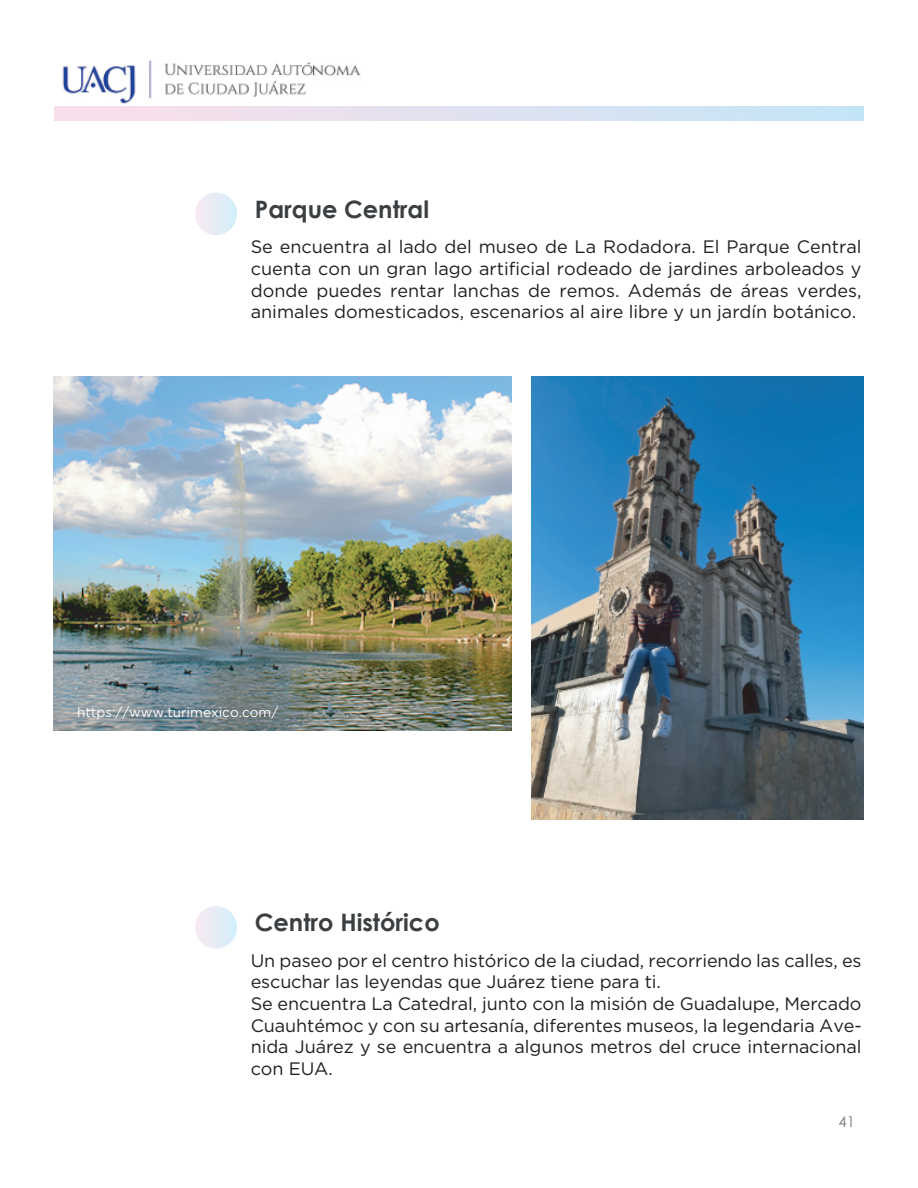
<style>
.page{position:relative;width:918px;height:1188px;background:#fff}
.page>*{position:absolute;margin:0;border:0;box-sizing:border-box;transform-origin:0 0}
.t1{font:700 24px "Century Gothic";color:#3b3f41}
.t2{font:18px/21.6px "Gotham";letter-spacing:-.005em;color:#231f20;text-align:justify}
.t3{font:15px "Century Gothic";color:#231f20}
.t4{font:13.5px "Gotham";color:#fff}
</style>
<div class="page">
<img style="left:62px;top:60px;width:299px;height:44px">
<svg style="left:54px;top:106px;width:810px;height:15px;background:#e0e1ef"></svg>
<div style="left:195px;top:193px;width:42px;height:42px;background:linear-gradient(to right,#f9e9f2,#d4eff9);border-radius:21px"></div>
<div style="left:195px;top:906px;width:42px;height:43px;background:linear-gradient(to right,#faeaf2,#d4eef9);border-radius:21px"></div>
<img style="left:54px;top:377px;width:457px;height:354px">
<img style="left:532px;top:377px;width:332px;height:442px">
<h1 class="t1" style="left:255px;top:191px;width:176px">Parque Central</h1>
<p class="t2" style="left:251px;top:236px;width:612px">Se encuentra al lado del museo de La Rodadora. El Parque Central cuenta con un gran lago artificial rodeado de jardines arboleados y donde puedes rentar lanchas de remos. Además de áreas verdes, animales domesticados, escenarios al aire libre y un jardín botánico.</p>
<p class="t4" style="left:77px;top:704px;width:203px">https://www.turimexico.com/</p>
<h1 class="t1" style="left:255px;top:905px;width:186px">Centro Histórico</h1>
<p class="t2" style="left:251px;top:949px;width:612px;text-align:left">Un paseo por el centro histórico de la ciudad, recorriendo las calles, es escuchar las leyendas que Juárez tiene para ti.<br>Se encuentra La Catedral, junto con la misión de Guadalupe, Mercado Cuauhtémoc y con su artesanía, diferentes museos, la legendaria Ave&shy;nida Juárez y se encuentra a algunos metros del cruce internacional con EUA.</p>
<p class="t3" style="left:838px;top:1111px;width:18px">41</p>
</div>
